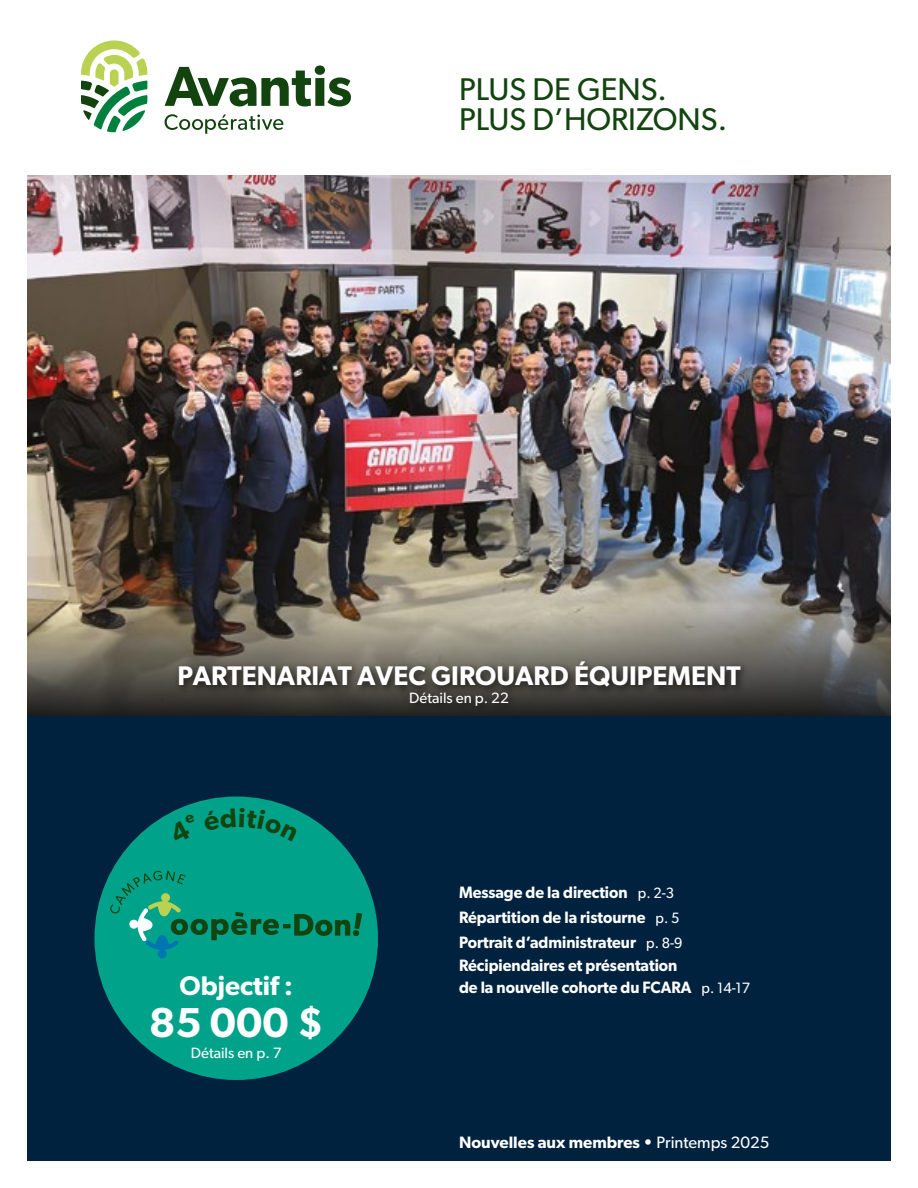
<style>
.page{position:relative;width:918px;height:1188px;background:#fff}
.page>*{position:absolute;margin:0;border:0;box-sizing:border-box;transform-origin:0 0}
.t1{font:600 42px "Gibson";color:#fff}
.t2{font:31.5px/30px "Gibson";color:#13440f}
.t3{font:600 27px "Gibson";color:#fff}
.t4{font:600 16.5px/25px "Gibson";color:#fff;scale:.95 1}
.t5{font:600 16.5px "Gibson";color:#fff}
.t6{font:15px "Gibson";color:#fff}
.s1{font-weight:400;font-size:15px}
.s2{font-weight:400}
</style>
<div class="page">
<div style="left:27px;top:716px;width:864px;height:445px;background:#00223e"></div>
<img style="left:27px;top:176px;width:864px;height:432px">
<svg style="left:27px;top:608px;width:864px;height:108px;background:#767267"></svg>
<div style="left:94px;top:796px;width:284px;height:284px;background:#00a28a;border-radius:50%"></div>
<img style="left:169px;top:653px;width:584px;height:63px">
<svg style="left:81px;top:41px;width:66px;height:91px"></svg>
<svg style="left:165px;top:65px;width:186px;height:41px"></svg>
<svg style="left:165px;top:114px;width:118px;height:20px"></svg>
<svg style="left:110px;top:871px;width:252px;height:87px"></svg>
<h2 class="t2" style="left:459px;top:73px;width:270px">PLUS DE GENS.<br>PLUS D’HORIZONS.</h2>
<h3 class="t3" style="left:177px;top:660px;width:565px">PARTENARIAT AVEC GIROUARD ÉQUIPEMENT</h3>
<p class="t6" style="left:409px;top:689px;width:101px">Détails en p. 22</p>
<h3 class="t3" style="left:180px;top:969px;width:115px">Objectif :</h3>
<h1 class="t1" style="left:149px;top:997px;width:176px">85 000 $</h1>
<p class="t6" style="left:191px;top:1044px;width:92px">Détails en p. 7</p>
<p class="t4" style="left:459px;top:879px;width:237px">Message de la direction <span class="s1">p. 2-3<br></span>Répartition de la ristourne <span class="s1">p. 5<br></span>Portrait d’administrateur <span class="s1">p. 8-9</span></p>
<p class="t4" style="left:459px;top:954px;width:308px;line-height:21.6px">Récipiendaires et présentation<br>de la nouvelle cohorte du FCARA <span class="s1">p. 14-17</span></p>
<p class="t5" style="left:459px;top:1132px;width:312px">Nouvelles aux membres • <span class="s2">Printemps 2025</span></p>
</div>
